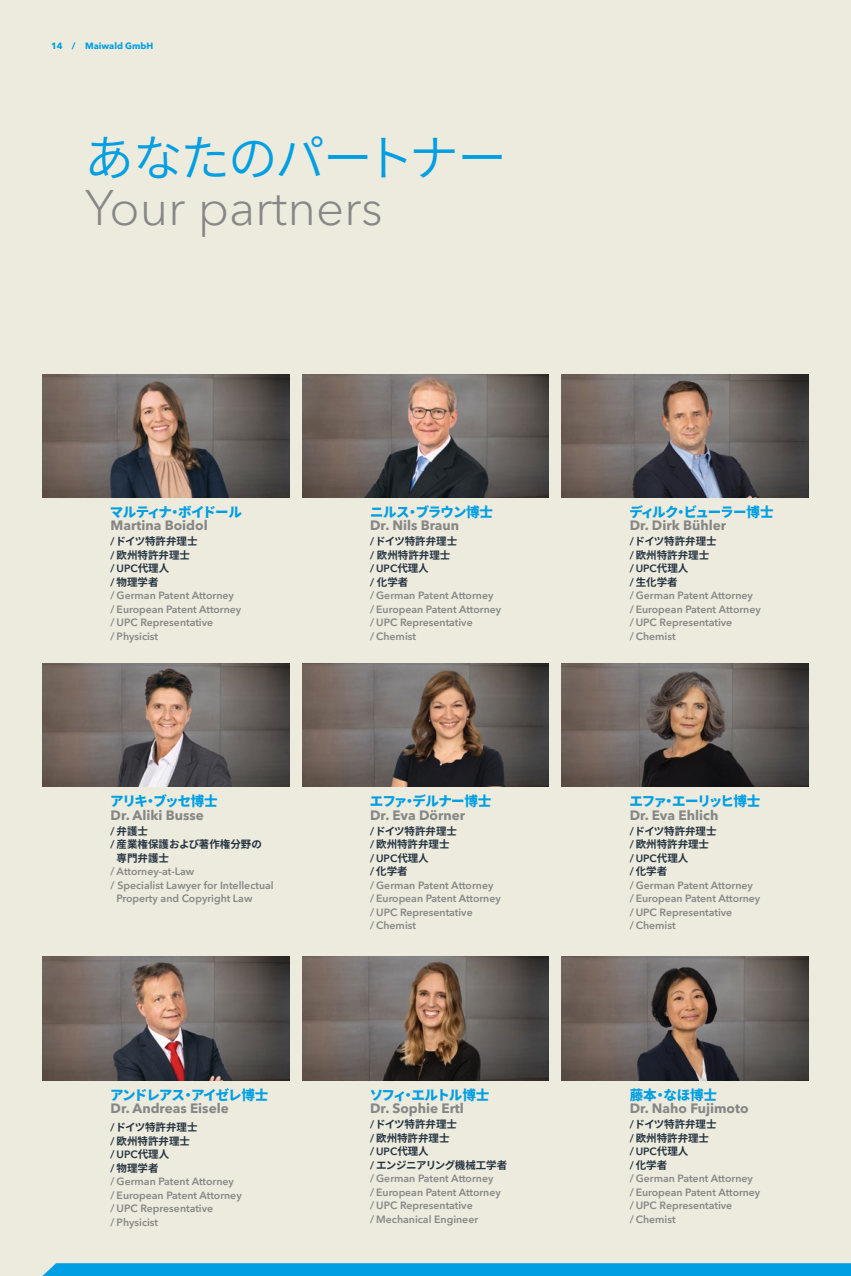
<style>
.page{position:relative;width:851px;height:1276px;background:#fff}
.page>*{position:absolute;margin:0;border:0;box-sizing:border-box;transform-origin:0 0}
.t1{font:300 49.5px "Avenir Next LT Pro";color:#878787}
.t2{font:49.5px "Source Han Sans";letter-spacing:-.04em;color:#009fe3}
.t3{font:700 13.5px "Avenir Next LT Pro";color:#878787}
.t4{font:800 13.5px "Source Han Sans";letter-spacing:-.06em;color:#009fe3}
.t5{font:800 13.5px "Source Han Sans";letter-spacing:-.08em;color:#009fe3}
.t6{font:600 10.5px/13.5px "Avenir Next LT Pro";color:#878787}
.t7{font:700 10.5px/13.5px "Source Han Sans";color:#253441}
.t8{font:600 10.5px "Avenir Next LT Pro";color:#253441}
.t9{font:700 10.5px "Source Han Sans";letter-spacing:-.045em;color:#253441}
.t10{font:700 9px "Avenir Next LT Pro";color:#009fe3}
.s1{font-family:"Avenir Next LT Pro";font-weight:600}
.s2{font-family:"Source Han Sans";font-weight:700}
</style>
<div class="page">
<div style="left:0;top:0;width:850px;height:1276px;background:#edebdd"></div>
<svg style="left:42px;top:1263px;width:808px;height:13px;background:#06a1e2"></svg>
<img style="left:561px;top:374px;width:247px;height:123px">
<img style="left:302px;top:374px;width:247px;height:123px">
<img style="left:302px;top:663px;width:247px;height:124px">
<img style="left:561px;top:663px;width:247px;height:124px">
<img style="left:302px;top:957px;width:247px;height:123px">
<img style="left:561px;top:957px;width:247px;height:123px">
<img style="left:43px;top:374px;width:246px;height:123px">
<img style="left:43px;top:663px;width:246px;height:124px">
<img style="left:43px;top:957px;width:246px;height:123px">
<p class="t10" style="left:51px;top:41px;width:104px">14 / Maiwald GmbH</p>
<h1 class="t2" style="left:84px;top:129px;width:424px">あなたのパートナー</h1>
<h1 class="t1" style="left:85px;top:178px;width:299px">Your partners</h1>
<p class="t4" style="left:110px;top:504px;width:133px">マルティナ・ボイドール</p>
<p class="t3" style="left:111px;top:517px;width:99px">Martina Boidol</p>
<p class="t7" style="left:111px;top:535px;width:88px"><span class="s1">/</span> ドイツ特許弁理士<span class="s1">/</span> 欧州特許弁理士</p>
<p class="t8" style="left:111px;top:562px;width:60px">/ UPC<span class="s2">代理人</span></p>
<p class="t7" style="left:111px;top:575px;width:49px"><span class="s1">/</span> 物理学者</p>
<p class="t6" style="left:111px;top:589px;width:132px">/ German Patent Attorney<br>/ European Patent Attorney / UPC Representative<br>/ Physicist</p>
<p class="t5" style="left:110px;top:793px;width:109px">アリキ・ブッセ博士</p>
<p class="t3" style="left:111px;top:806px;width:95px">Dr. Aliki Busse</p>
<p class="t7" style="left:111px;top:824px;width:39px"><span class="s1">/</span> 弁護士</p>
<p class="t7" style="left:111px;top:838px;width:153px"><span class="s1">/</span> 産業権保護および著作権分野の</p>
<p class="t7" style="left:117px;top:851px;width:54px">専門弁護士</p>
<p class="t6" style="left:111px;top:864px;width:85px">/ Attorney-at-Law</p>
<p class="t6" style="left:111px;top:878px;width:165px">/ Specialist Lawyer for Intellectual</p>
<p class="t6" style="left:117px;top:891px;width:137px">Property and Copyright Law</p>
<p class="t4" style="left:110px;top:1087px;width:160px">アンドレアス・アイゼレ博士</p>
<p class="t3" style="left:111px;top:1100px;width:120px">Dr. Andreas Eisele</p>
<p class="t7" style="left:111px;top:1120px;width:88px"><span class="s1">/</span> ドイツ特許弁理士<span class="s1">/</span> 欧州特許弁理士</p>
<p class="t8" style="left:111px;top:1148px;width:60px">/ UPC<span class="s2">代理人</span></p>
<p class="t7" style="left:111px;top:1161px;width:49px"><span class="s1">/</span> 物理学者</p>
<p class="t6" style="left:111px;top:1174px;width:133px">/ German Patent Attorney<br>/ European Patent Attorney / UPC Representative<br>/ Physicist</p>
<p class="t4" style="left:370px;top:504px;width:124px">ニルス・ブラウン博士</p>
<p class="t3" style="left:370px;top:517px;width:90px">Dr. Nils Braun</p>
<p class="t7" style="left:370px;top:535px;width:88px"><span class="s1">/</span> ドイツ特許弁理士<span class="s1">/</span> 欧州特許弁理士</p>
<p class="t8" style="left:370px;top:562px;width:60px">/ UPC<span class="s2">代理人</span></p>
<p class="t7" style="left:370px;top:575px;width:40px"><span class="s1">/</span> 化学者</p>
<p class="t6" style="left:370px;top:589px;width:133px">/ German Patent Attorney<br>/ European Patent Attorney / UPC Representative<br>/ Chemist</p>
<p class="t4" style="left:370px;top:793px;width:123px">エファ・デルナー博士</p>
<p class="t3" style="left:370px;top:806px;width:96px">Dr. Eva Dörner</p>
<p class="t7" style="left:370px;top:824px;width:88px"><span class="s1">/</span> ドイツ特許弁理士<span class="s1">/</span> 欧州特許弁理士</p>
<p class="t8" style="left:370px;top:851px;width:60px">/ UPC<span class="s2">代理人</span></p>
<p class="t7" style="left:370px;top:865px;width:39px"><span class="s1">/</span> 化学者</p>
<p class="t6" style="left:370px;top:878px;width:132px">/ German Patent Attorney<br>/ European Patent Attorney / UPC Representative<br>/ Chemist</p>
<p class="t4" style="left:370px;top:1087px;width:121px">ソフィ・エルトル博士</p>
<p class="t3" style="left:370px;top:1100px;width:95px">Dr. Sophie Ertl</p>
<p class="t7" style="left:370px;top:1117px;width:88px"><span class="s1">/</span> ドイツ特許弁理士<span class="s1">/</span> 欧州特許弁理士</p>
<p class="t8" style="left:370px;top:1145px;width:60px">/ UPC<span class="s2">代理人</span></p>
<p class="t9" style="left:370px;top:1159px;width:139px"><span class="s1">/</span> エンジニアリング機械工学者</p>
<p class="t6" style="left:370px;top:1171px;width:132px">/ German Patent Attorney<br>/ European Patent Attorney / UPC Representative<br>/ Mechanical Engineer</p>
<p class="t4" style="left:629px;top:504px;width:146px">ディルク・ビューラー博士</p>
<p class="t3" style="left:629px;top:517px;width:98px">Dr. Dirk Bühler</p>
<p class="t7" style="left:629px;top:535px;width:88px"><span class="s1">/</span> ドイツ特許弁理士<span class="s1">/</span> 欧州特許弁理士</p>
<p class="t8" style="left:629px;top:562px;width:60px">/ UPC<span class="s2">代理人</span></p>
<p class="t7" style="left:629px;top:575px;width:49px"><span class="s1">/</span> 生化学者</p>
<p class="t6" style="left:629px;top:589px;width:133px">/ German Patent Attorney<br>/ European Patent Attorney / UPC Representative<br>/ Chemist</p>
<p class="t5" style="left:629px;top:793px;width:132px">エファ・エーリッヒ博士</p>
<p class="t3" style="left:629px;top:806px;width:90px">Dr. Eva Ehlich</p>
<p class="t7" style="left:629px;top:824px;width:88px"><span class="s1">/</span> ドイツ特許弁理士<span class="s1">/</span> 欧州特許弁理士</p>
<p class="t8" style="left:629px;top:851px;width:60px">/ UPC<span class="s2">代理人</span></p>
<p class="t7" style="left:629px;top:865px;width:39px"><span class="s1">/</span> 化学者</p>
<p class="t6" style="left:629px;top:878px;width:132px">/ German Patent Attorney<br>/ European Patent Attorney / UPC Representative<br>/ Chemist</p>
<p class="t4" style="left:629px;top:1087px;width:89px">藤本・なほ博士</p>
<p class="t3" style="left:629px;top:1100px;width:120px">Dr. Naho Fujimoto</p>
<p class="t7" style="left:629px;top:1117px;width:88px"><span class="s1">/</span> ドイツ特許弁理士<span class="s1">/</span> 欧州特許弁理士</p>
<p class="t8" style="left:629px;top:1145px;width:60px">/ UPC<span class="s2">代理人</span></p>
<p class="t7" style="left:629px;top:1158px;width:39px"><span class="s1">/</span> 化学者</p>
<p class="t6" style="left:629px;top:1171px;width:132px">/ German Patent Attorney<br>/ European Patent Attorney / UPC Representative<br>/ Chemist</p>
</div>
